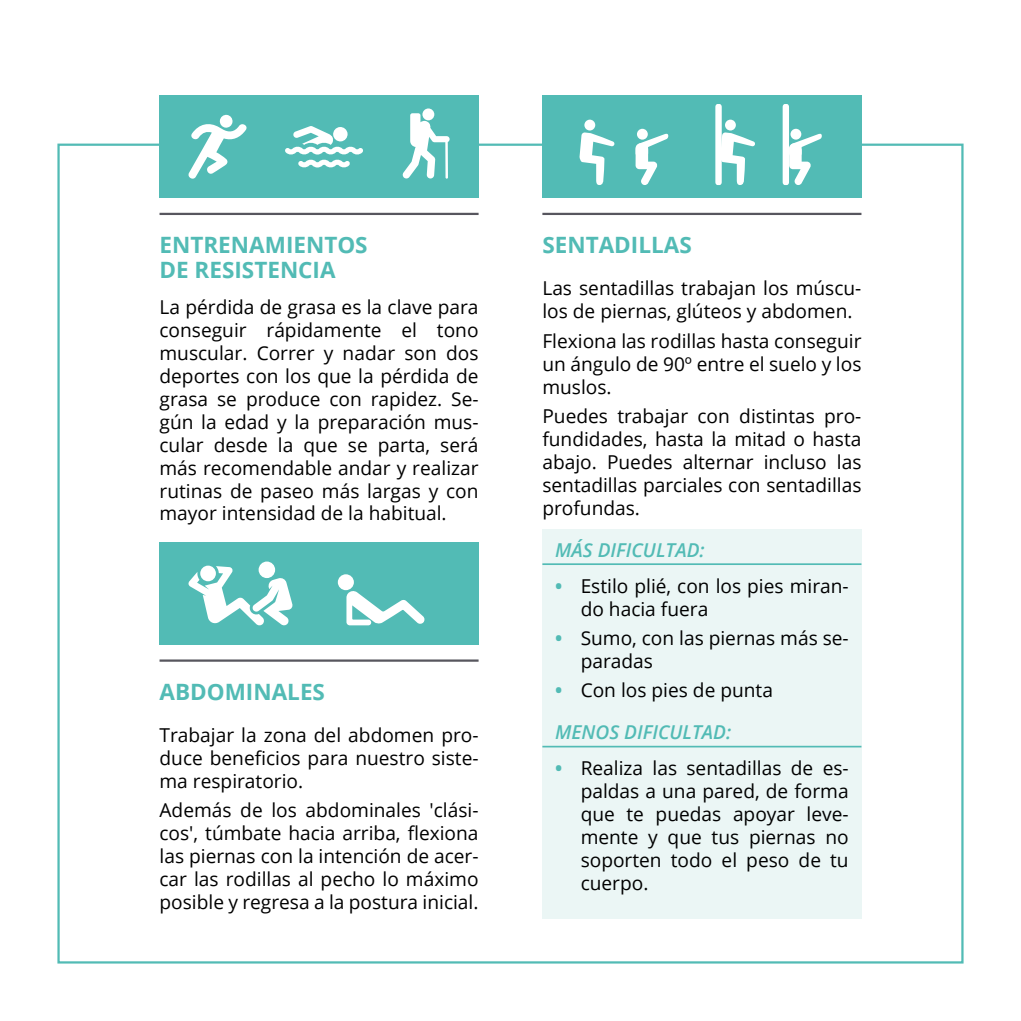
<style>
.page{position:relative;width:1021px;height:1021px;background:#fff}
.page>*{position:absolute;margin:0;border:0;box-sizing:border-box;transform-origin:0 0}
.t1{font:700 22.5px/24.8px "Open Sans";color:#52bbb5}
.t2{font:19.12px/22.9px "Open Sans";color:#000;text-align:justify}
.t3{font:italic 600 19.12px "Open Sans";color:#52bbb5}
.s1{font-weight:700;color:#52bbb5}
</style>
<div class="page">
<div style="left:159px;top:542px;width:319px;height:102px;background:#52bbb5"></div>
<div style="left:159px;top:96px;width:319px;height:102px;background:#52bbb5"></div>
<div style="left:542px;top:96px;width:319px;height:102px;background:#52bbb5"></div>
<div style="left:542px;top:529px;width:319px;height:389px;background:#ebf6f5"></div>
<hr style="left:159px;top:213px;width:319px;height:2px;background:#57565e">
<hr style="left:159px;top:659px;width:319px;height:2px;background:#57565e">
<hr style="left:542px;top:213px;width:319px;height:2px;background:#57565e">
<hr style="left:542px;top:563px;width:319px;height:2px;background:#52bbb5">
<hr style="left:542px;top:745px;width:319px;height:2px;background:#52bbb5">
<div style="left:584px;top:120px;width:11px;height:10px;background:#fff;border-radius:50%"></div>
<svg style="left:579px;top:132px;width:35px;height:53px"></svg>
<svg style="left:258px;top:561px;width:17px;height:17px"></svg>
<svg style="left:188px;top:566px;width:105px;height:60px"></svg>
<div style="left:338px;top:574px;width:16px;height:16px;background:#fff;border-radius:50%"></div>
<svg style="left:346px;top:590px;width:79px;height:35px"></svg>
<div style="left:637px;top:129px;width:10px;height:11px;background:#fff;border-radius:50%"></div>
<svg style="left:635px;top:133px;width:33px;height:52px"></svg>
<div style="left:635px;top:143px;width:13px;height:15px;background:#fff;border-radius:5px"></div>
<div style="left:790px;top:129px;width:11px;height:11px;background:#fff;border-radius:50%"></div>
<svg style="left:789px;top:133px;width:33px;height:52px"></svg>
<div style="left:789px;top:143px;width:12px;height:15px;background:#fff;border-radius:5px"></div>
<div style="left:782px;top:104px;width:7px;height:81px;background:#fff;border-radius:3px"></div>
<div style="left:725px;top:120px;width:10px;height:10px;background:#fff;border-radius:50%"></div>
<svg style="left:720px;top:132px;width:35px;height:53px"></svg>
<div style="left:715px;top:104px;width:6px;height:81px;background:#fff;border-radius:3px"></div>
<svg style="left:285px;top:126px;width:78px;height:42px"></svg>
<svg style="left:219px;top:114px;width:14px;height:14px"></svg>
<svg style="left:188px;top:121px;width:59px;height:58px"></svg>
<svg style="left:422px;top:108px;width:12px;height:12px"></svg>
<svg style="left:402px;top:113px;width:47px;height:66px"></svg>
<p class="t1" style="left:159px;top:232px;width:210px">ENTRENAMIENTOS<br>DE RESISTENCIA</p>
<p class="t2" style="left:159px;top:295px;width:320px">La pérdida de grasa es la clave para conseguir rápidamente el tono muscular. Correr y nadar son dos deportes con los que la pérdida de grasa se produce con rapidez. Se&shy;gún la edad y la preparación mus&shy;cular desde la que se parta, será más recomendable andar y realizar rutinas de paseo más largas y con mayor intensidad de la habitual.</p>
<p class="t1" style="left:159px;top:679px;width:167px">ABDOMINALES</p>
<p class="t2" style="left:159px;top:723px;width:320px">Trabajar la zona del abdomen pro&shy;duce beneficios para nuestro siste&shy;ma respiratorio.</p>
<p class="t2" style="left:159px;top:798px;width:320px">Además de los abdominales 'clási&shy;cos', túmbate hacia arriba, flexiona las piernas con la intención de acer&shy;car las rodillas al pecho lo máximo posible y regresa a la postura inicial.</p>
<p class="t1" style="left:542px;top:232px;width:151px">SENTADILLAS</p>
<p class="t2" style="left:542px;top:276px;width:320px">Las sentadillas trabajan los múscu&shy;los de piernas, glúteos y abdomen.</p>
<p class="t2" style="left:542px;top:329px;width:320px">Flexiona las rodillas hasta conseguir un ángulo de 90º entre el suelo y los muslos.</p>
<p class="t2" style="left:542px;top:404px;width:320px">Puedes trabajar con distintas pro&shy;fundidades, hasta la mitad o hasta abajo. Puedes alternar incluso las sentadillas parciales con sentadillas profundas.</p>
<p class="t3" style="left:555px;top:537px;width:151px">MÁS DIFICULTAD:</p>
<p class="t2" style="left:580px;top:573px;width:269px;text-indent:-26px"><span class="s1">•</span> Estilo plié, con los pies miran&shy;do hacia fuera</p>
<p class="t2" style="left:580px;top:626px;width:269px;text-indent:-26px"><span class="s1">•</span> Sumo, con las piernas más se&shy;paradas</p>
<p class="t2" style="left:555px;top:678px;width:219px"><span class="s1">•</span> Con los pies de punta</p>
<p class="t3" style="left:555px;top:719px;width:177px">MENOS DIFICULTAD:</p>
<p class="t2" style="left:580px;top:756px;width:269px;text-indent:-26px"><span class="s1">•</span> Realiza las sentadillas de es&shy;paldas a una pared, de forma que te puedas apoyar leve&shy;mente y que tus piernas no soporten todo el peso de tu cuerpo.</p>
</div>
